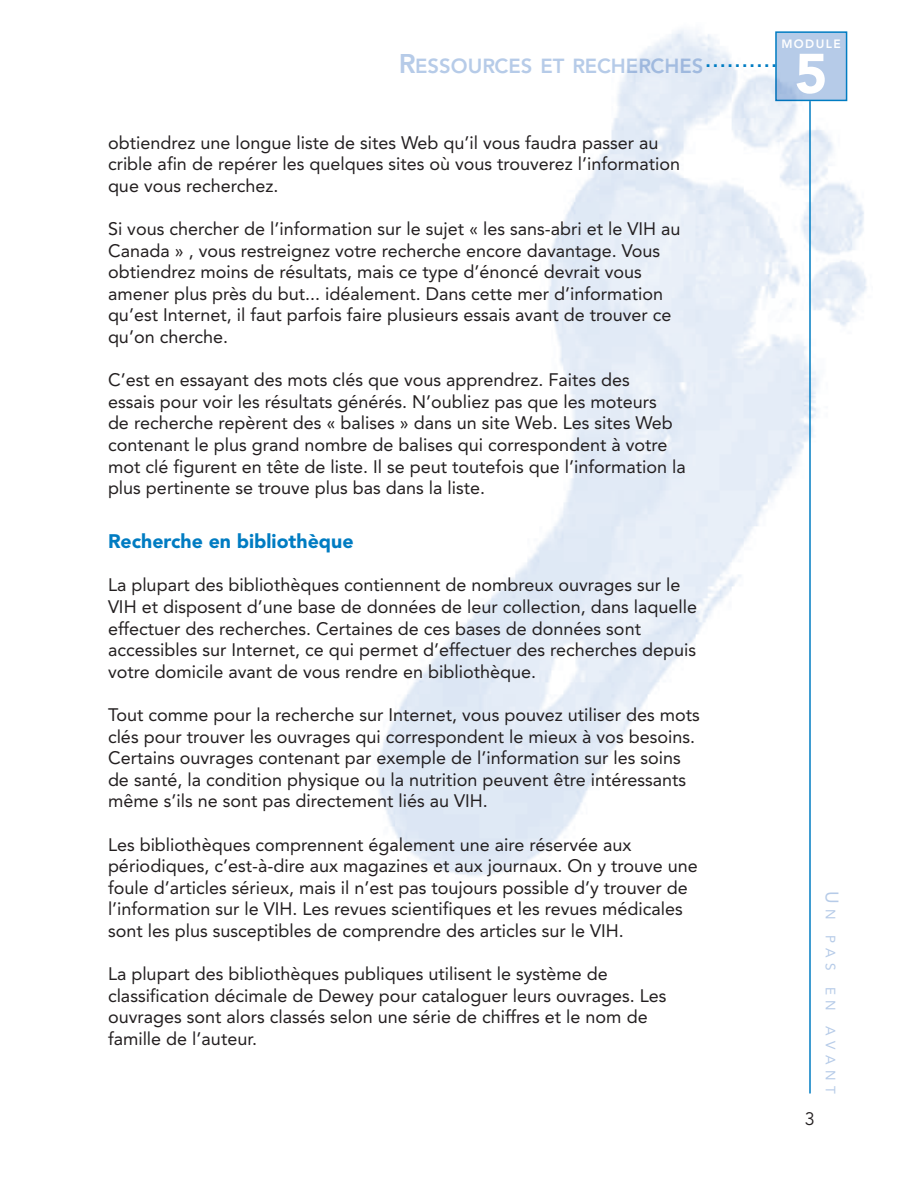
<style>
.page{position:relative;width:918px;height:1188px;background:#fff}
.page>*{position:absolute;margin:0;border:0;box-sizing:border-box;transform-origin:0 0}
.t1{font:900 55.5px "Avenir LT Std";color:#fff}
.t2{font:800 20.25px "Avenir LT Std";color:#b6cbe8}
.t3{font:900 19.5px "Avenir LT Std";color:#007cc2}
.t4{font:700 19.35px "Arial";color:#007cc2}
.t5{font:18px/21.6px "Avenir LT Std";color:#231f20}
.t6{font:18px "Avenir LT Std";color:#231f20}
.t7{font:13.5px "Avenir LT Std";letter-spacing:.4em;color:#b6cbe8}
.t8{font:800 12px "Avenir LT Std";letter-spacing:.12em;color:#fff}
.s1{font-size:27px}
.s2{font-size:18px}
</style>
<div class="page">
<hr style="left:809px;top:101px;width:2px;height:992px;background:#007cc2">
<div style="left:775px;top:31px;width:72px;height:70px;background:#b6cbe8;border:2px solid #007cc2"></div>
<p class="t8" style="left:781px;top:37px;width:61px">MODULE</p>
<h1 class="t1" style="left:795px;top:50px;width:34px">5</h1>
<p class="t2" style="left:398px;top:54px;width:307px"><span class="s1">R</span>ESSOURCES ET RECHERCHES</p>
<p class="t4" style="left:706px;top:49px;width:73px">..........</p>
<p class="t5" style="left:108px;top:132px;width:574px">obtiendrez une longue liste de sites Web qu’il vous faudra passer au crible afin de repérer les quelques sites où vous trouverez l’information que vous recherchez.</p>
<p class="t5" style="left:108px;top:218px;width:574px">Si vous chercher de l’information sur le sujet « les sans-abri et le VIH au Canada » , vous restreignez votre recherche encore davantage. Vous obtiendrez moins de résultats, mais ce type d’énoncé devrait vous amener plus près du but... idéalement. Dans cette mer d’information qu’est Internet, il faut parfois faire plusieurs essais avant de trouver ce qu’on cherche.</p>
<p class="t5" style="left:108px;top:369px;width:579px">C’est en essayant des mots clés que vous apprendrez. Faites des<br>essais pour voir les résultats générés. N’oubliez pas que les moteurs<br>de recherche repèrent des « balises » dans un site Web. Les sites Web contenant le plus grand nombre de balises qui correspondent à votre mot clé figurent en tête de liste. Il se peut toutefois que l’information la plus pertinente se trouve plus bas dans la liste.</p>
<p class="t3" style="left:108px;top:533px;width:247px">Recherche en bibliothèque</p>
<p class="t5" style="left:108px;top:575px;width:591px">La plupart des bibliothèques contiennent de nombreux ouvrages sur le VIH et disposent d’une base de données de leur collection, dans laquelle effectuer des recherches. Certaines de ces bases de données sont accessibles sur Internet, ce qui permet d’effectuer des recherches depuis votre domicile avant de vous rendre en bibliothèque.</p>
<p class="t5" style="left:108px;top:704px;width:593px">Tout comme pour la recherche sur Internet, vous pouvez utiliser des mots clés pour trouver les ouvrages qui correspondent le mieux à vos besoins.<br>Certains ouvrages contenant par exemple de l’information sur les soins de santé, la condition physique ou la nutrition peuvent être intéressants même s’ils ne sont pas directement liés au VIH.</p>
<p class="t5" style="left:108px;top:834px;width:591px">Les bibliothèques comprennent également une aire réservée aux périodiques, c’est-à-dire aux magazines et aux journaux. On y trouve une foule d’articles sérieux, mais il n’est pas toujours possible d’y trouver de l’information sur le VIH. Les revues scientifiques et les revues médicales sont les plus susceptibles de comprendre des articles sur le VIH.</p>
<p class="t5" style="left:108px;top:963px;width:560px">La plupart des bibliothèques publiques utilisent le système de classification décimale de Dewey pour cataloguer leurs ouvrages. Les ouvrages sont alors classés selon une série de chiffres et le nom de famille de l’auteur.</p>
<p class="t6" style="left:805px;top:1108px;width:12px">3</p>
<p class="t7" style="left:838px;top:891px;width:204px;rotate:90deg"><span class="s2">U</span>N PAS EN AVANT</p>
</div>
